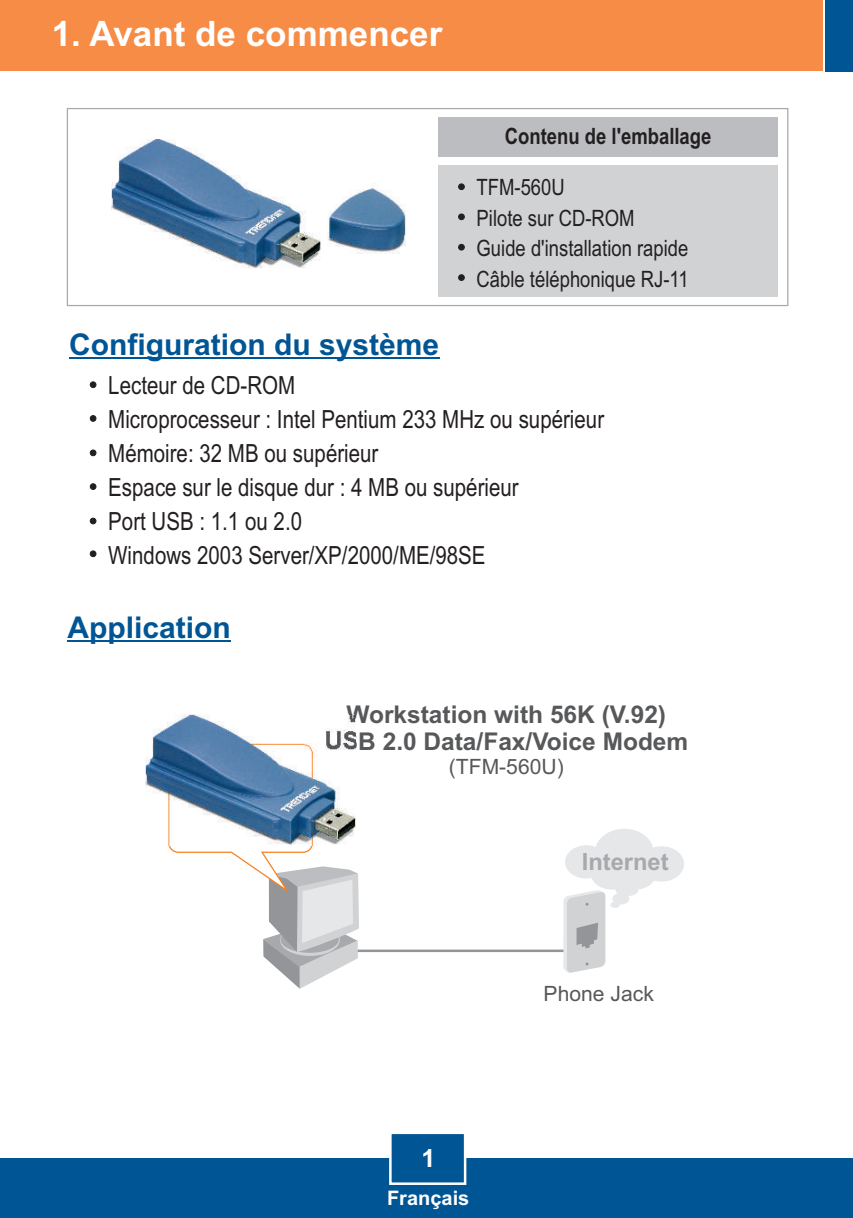
<style>
.page{position:relative;width:853px;height:1218px;background:#fff}
.page>*{position:absolute;margin:0;border:0;box-sizing:border-box;transform-origin:0 0}
.t1{font:700 35px "Arial";color:#fff}
.t2{font:700 30px "Arial";color:#005595}
.t3{font:25px/34px "Arial Narrow";color:#231f20}
.t4{font:700 25px "Arial";color:#fff}
.t5{font:700 24.5px/27.2px "Arial";color:#57585a;text-align:center}
.t6{font:700 23.75px "Arial";color:#a8a9ad}
.t7{font:22.5px/30.5px "Arial Narrow";color:#231f20}
.t8{font:700 22.5px "Arial Narrow";color:#231f20}
.t9{font:21px "Arial";color:#57585a}
.t10{font:700 20px "Arial";color:#fff}
</style>
<div class="page">
<div style="left:0;top:1158px;width:852px;height:60px;background:#005595"></div>
<div style="left:0;top:0;width:822px;height:71px;background:#f68c45"></div>
<div style="left:825px;top:0;width:27px;height:71px;background:#005595"></div>
<svg style="left:389px;top:1134px;width:78px;height:51px"></svg>
<hr style="left:67px;top:641px;width:164px;height:1px;background:#005595">
<svg style="left:66px;top:108px;width:723px;height:199px"></svg>
<div style="left:438px;top:165px;width:339px;height:132px;background:#d1d2d4"></div>
<div style="left:438px;top:117px;width:339px;height:40px;background:#bcbdc0"></div>
<svg style="left:458px;top:184px;width:6px;height:6px"></svg>
<svg style="left:90px;top:381px;width:6px;height:7px"></svg>
<svg style="left:90px;top:450px;width:6px;height:6px"></svg>
<svg style="left:90px;top:518px;width:6px;height:6px"></svg>
<svg style="left:90px;top:550px;width:6px;height:7px"></svg>
<svg style="left:458px;top:214px;width:6px;height:6px"></svg>
<svg style="left:458px;top:244px;width:6px;height:6px"></svg>
<svg style="left:458px;top:274px;width:6px;height:7px"></svg>
<svg style="left:90px;top:415px;width:6px;height:6px"></svg>
<svg style="left:90px;top:483px;width:6px;height:7px"></svg>
<hr style="left:69px;top:357px;width:370px;height:2px;background:#005595">
<img style="left:112px;top:139px;width:293px;height:130px">
<hr style="left:311px;top:949px;width:271px;height:3px;background:#939598">
<svg style="left:168px;top:845px;width:191px;height:143px"></svg>
<img style="left:146px;top:715px;width:210px;height:130px">
<svg style="left:563px;top:890px;width:42px;height:83px;background:#cfd0d2"></svg>
<div style="left:639px;top:846px;width:45px;height:35px;background:#e6e7e9;border-radius:50%"></div>
<div style="left:614px;top:856px;width:42px;height:33px;background:#e6e7e9;border-radius:50%"></div>
<div style="left:595px;top:828px;width:58px;height:46px;background:#e6e7e9;border-radius:50%"></div>
<div style="left:590px;top:856px;width:43px;height:33px;background:#e6e7e9;border-radius:50%"></div>
<div style="left:565px;top:845px;width:42px;height:33px;background:#e6e7e9;border-radius:50%"></div>
<div style="left:615px;top:884px;width:23px;height:12px;background:#e6e7e9;border-radius:50%"></div>
<div style="left:612px;top:893px;width:17px;height:11px;background:#e6e7e9;border-radius:50%"></div>
<div style="left:610px;top:902px;width:9px;height:6px;background:#e6e7e9;border-radius:50%"></div>
<h1 class="t1" style="left:52px;top:21px;width:392px">1. Avant de commencer</h1>
<p class="t2" style="left:69px;top:333px;width:372px">Configuration du système</p>
<p class="t8" style="left:505px;top:128px;width:208px">Contenu de l'emballage</p>
<p class="t7" style="left:476px;top:174px;width:90px">TFM-560U</p>
<p class="t7" style="left:476px;top:205px;width:213px">Pilote sur CD-ROM<br>Guide d'installation rapide</p>
<p class="t7" style="left:476px;top:266px;width:213px">Câble téléphonique RJ-11</p>
<p class="t3" style="left:108px;top:370px;width:497px">Lecteur de CD-ROM<br>Microprocesseur : Intel Pentium 233 MHz ou supérieur</p>
<p class="t3" style="left:108px;top:438px;width:272px">Mémoire: 32 MB ou supérieur</p>
<p class="t3" style="left:108px;top:472px;width:412px">Espace sur le disque dur : 4 MB ou supérieur<br>Port USB : 1.1 ou 2.0<br>Windows 2003 Server/XP/2000/ME/98SE</p>
<p class="t2" style="left:67px;top:616px;width:165px">Application</p>
<p class="t5" style="left:324px;top:703px;width:365px">Workstation with 56K (V.92)<br>USB 2.0 Data/Fax/Voice Modem</p>
<p class="t9" style="left:449px;top:759px;width:116px">(TFM-560U)</p>
<p class="t6" style="left:581px;top:852px;width:88px">Internet</p>
<p class="t4" style="left:421px;top:1148px;width:15px">1</p>
<p class="t10" style="left:387px;top:1190px;width:84px">Français</p>
<p class="t9" style="left:543px;top:985px;width:112px">Phone Jack</p>
</div>
